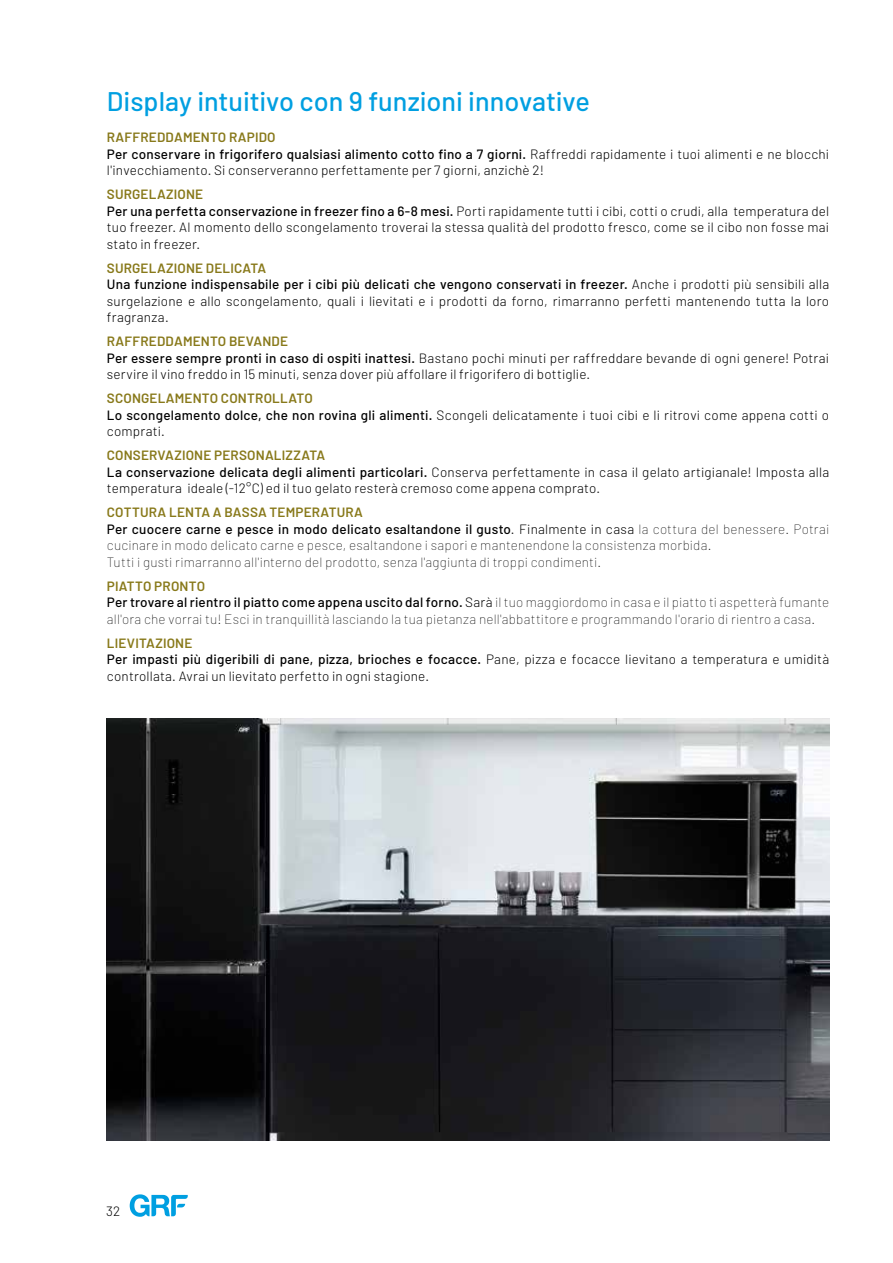
<style>
.page{position:relative;width:893px;height:1263px;background:#fff}
.page>*{position:absolute;margin:0;border:0;box-sizing:border-box;transform-origin:0 0}
.t1{font:500 27px "Barlow";color:#009fe1}
.t2{font:300 13.5px/16.5px "Barlow";letter-spacing:.015em;color:#000}
.t3{font:100 13.5px/16.5px "Barlow";letter-spacing:.015em;color:#000}
.s1{font-weight:600;color:#88791a}
.s2{font-weight:500}
.s3{font-weight:300}
</style>
<div class="page">
<svg style="left:130px;top:1194px;width:58px;height:23px"></svg>
<img style="left:107px;top:719px;width:723px;height:421px">
<h1 class="t1" style="left:107px;top:85px;width:485px">Display intuitivo con 9 funzioni innovative</h1>
<p class="t2" style="left:107px;top:129px;width:724px"><span class="s1">RAFFREDDAMENTO RAPIDO<br></span><span class="s2">Per conservare in frigorifero qualsiasi alimento cotto fino a 7 giorni.</span> Raffreddi rapidamente i tuoi alimenti e ne blocchi l'invecchiamento. Si conserveranno perfettamente per 7 giorni, anzichè 2!</p>
<p class="t2" style="left:107px;top:186px;width:724px"><span class="s1">SURGELAZIONE<br></span><span class="s2">Per una perfetta conservazione in freezer fino a 6-8 mesi.</span> Porti rapidamente tutti i cibi, cotti o crudi, alla temperatura del tuo freezer. Al momento dello scongelamento troverai la stessa qualità del prodotto fresco, come se il cibo non fosse mai stato in freezer.</p>
<p class="t2" style="left:107px;top:259px;width:724px"><span class="s1">SURGELAZIONE DELICATA<br></span><span class="s2">Una funzione indispensabile per i cibi più delicati che vengono conservati in freezer.</span> Anche i prodotti più sensibili alla surgelazione e allo scongelamento, quali i lievitati e i prodotti da forno, rimarranno perfetti mantenendo tutta la loro fragranza.</p>
<p class="t2" style="left:107px;top:333px;width:724px"><span class="s1">RAFFREDDAMENTO BEVANDE<br></span><span class="s2">Per essere sempre pronti in caso di ospiti inattesi.</span> Bastano pochi minuti per raffreddare bevande di ogni genere! Potrai servire il vino freddo in 15 minuti, senza dover più affollare il frigorifero di bottiglie.</p>
<p class="t2" style="left:107px;top:390px;width:724px"><span class="s1">SCONGELAMENTO CONTROLLATO<br></span><span class="s2">Lo scongelamento dolce, che non rovina gli alimenti.</span> Scongeli delicatamente i tuoi cibi e li ritrovi come appena cotti o comprati.</p>
<p class="t2" style="left:107px;top:447px;width:724px"><span class="s1">CONSERVAZIONE PERSONALIZZATA<br></span><span class="s2">La conservazione delicata degli alimenti particolari.</span> Conserva perfettamente in casa il gelato artigianale! Imposta alla temperatura ideale (-12°C) ed il tuo gelato resterà cremoso come appena comprato.</p>
<p class="t3" style="left:107px;top:504px;width:724px"><span class="s1">COTTURA LENTA A BASSA TEMPERATURA<br></span><span class="s2">Per cuocere carne e pesce in modo delicato esaltandone il gusto</span><span class="s3">. Finalmente in casa</span> la cottura del benessere. Potrai cucinare in modo delicato carne e pesce, esaltandone i sapori e mantenendone la consistenza morbida.<br>Tutti i gusti rimarranno all'interno del prodotto, senza l'aggiunta di troppi condimenti.</p>
<p class="t3" style="left:107px;top:577px;width:724px"><span class="s1">PIATTO PRONTO<br></span><span class="s2">Per trovare al rientro il piatto come appena uscito dal forno.</span> <span class="s3">Sarà</span> il tuo maggiordomo in casa e il piatto ti aspetterà fumante all'ora che vorrai tu! Esci in tranquillità lasciando la tua pietanza nell'abbattitore e programmando l'orario di rientro a casa.</p>
<p class="t2" style="left:107px;top:634px;width:724px"><span class="s1">LIEVITAZIONE<br></span><span class="s2">Per impasti più digeribili di pane, pizza, brioches e focacce.</span> Pane, pizza e focacce lievitano a temperatura e umidità controllata. Avrai un lievitato perfetto in ogni stagione.</p>
<p class="t2" style="left:106px;top:1203px;width:16px">32</p>
</div>
